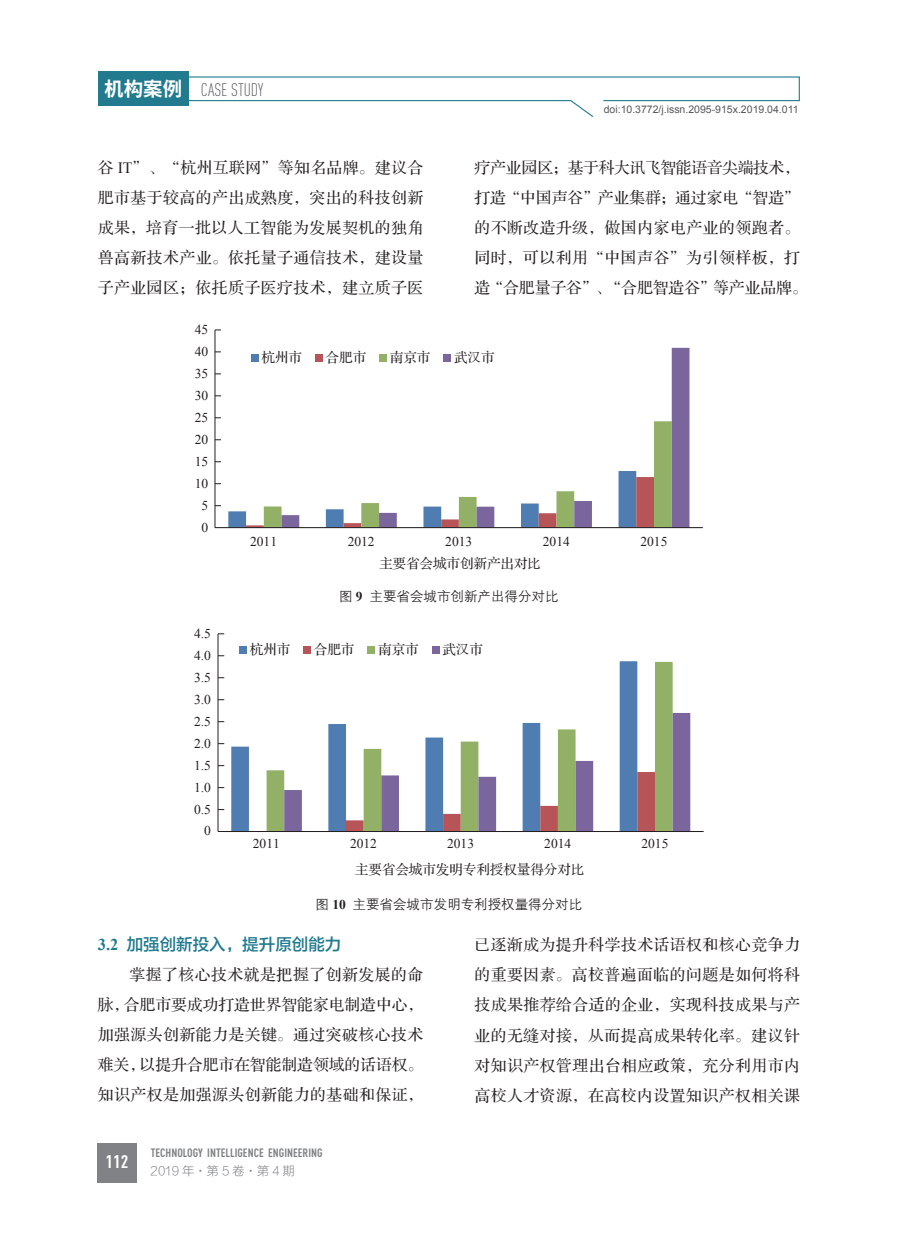
<style>
.page{position:relative;width:919px;height:1238px;background:#fff}
.page>*{position:absolute;margin:0;border:0;box-sizing:border-box;transform-origin:0 0}
.t1{font:300 18px "DIN Cond";color:#57585a}
.t2{font:700 18px "DIN Cond";color:#fff;scale:1.05 1}
.t3{font:16.5px "FZLTZHK GBK1 0";color:#217a8d}
.t4{font:15.75px/30px "FZS3 K GBK1 0";letter-spacing:.035em;color:#231f20;text-align:justify}
.t5{font:15.75px/30px "FZS3 K GBK1 0";color:#231f20}
.t6{font:13.5px "Times New Roman";color:#231f20}
.t7{font:13.5px "FZS3 JW GB1 0";color:#231f20}
.t8{font:13.5px "FZZDXK GBK1 0";color:#231f20}
.t9{font:700 12px "DIN Cond";color:#808285}
.t10{font:12px "FZLTXHJW GB1 0";letter-spacing:.02em;color:#808285}
.t11{font:10.5px "Arial";color:#57585a}
.s1{font-family:"Source Han Sans CN";font-weight:700;font-size:19.5px;color:#fff}
.s2{font-family:"Times New Roman"}
.s3{font-family:"Times New Roman";font-weight:700}
.s4{font-family:"FZSYJW GB1 0"}
</style>
<div class="page">
<div style="left:97px;top:1142px;width:40px;height:40px;background:#808285"></div>
<svg style="left:188px;top:76px;width:612px;height:41px"></svg>
<div style="left:98px;top:72px;width:90px;height:34px;background:#217a8d"></div>
<svg style="left:228px;top:506px;width:53px;height:21px"></svg>
<svg style="left:281px;top:348px;width:408px;height:179px"></svg>
<hr style="left:215px;top:527px;width:487px;height:1px;background:#231f20">
<div style="left:251px;top:354px;width:7px;height:7px;background:#4f7db1"></div>
<div style="left:315px;top:354px;width:7px;height:7px;background:#b65457"></div>
<div style="left:379px;top:354px;width:7px;height:7px;background:#92b166"></div>
<div style="left:443px;top:354px;width:8px;height:7px;background:#7a669d"></div>
<hr style="left:214px;top:330px;width:1px;height:197px;background:#231f20">
<svg style="left:231px;top:661px;width:406px;height:170px"></svg>
<svg style="left:249px;top:772px;width:17px;height:59px"></svg>
<svg style="left:266px;top:662px;width:406px;height:169px"></svg>
<svg style="left:284px;top:713px;width:406px;height:118px"></svg>
<hr style="left:218px;top:831px;width:485px;height:1px;background:#231f20">
<div style="left:239px;top:646px;width:7px;height:7px;background:#4f7db1"></div>
<div style="left:303px;top:646px;width:8px;height:7px;background:#b65457"></div>
<div style="left:367px;top:646px;width:8px;height:7px;background:#92b166"></div>
<div style="left:432px;top:646px;width:7px;height:7px;background:#7a669d"></div>
<hr style="left:217px;top:633px;width:1px;height:198px;background:#231f20">
<p class="t1" style="left:104px;top:79px;width:161px"><span class="s1">机构案例</span> CASE STUDY</p>
<p class="t11" style="left:603px;top:102px;width:196px">doi:10.3772/j.issn.2095-915x.2019.04.011</p>
<p class="t4" style="left:98px;top:153px;width:327px">谷 <span class="s2">IT</span>”、“杭州互联网”等知名品牌。建议合肥市基于较高的产出成熟度，突出的科技创新成果，培育一批以人工智能为发展契机的独角兽高新技术产业。依托量子通信技术，建设量子产业园区；依托质子医疗技术，建立质子医</p>
<p class="t5" style="left:474px;top:153px;width:335px">疗产业园区；基于科大讯飞智能语音尖端技术，打造“中国声谷”产业集群；通过家电“智造”的不断改造升级，做国内家电产业的领跑者。同时，可以利用“中国声谷”为引领样板，打造“合肥量子谷”、“合肥智造谷”等产业品牌。</p>
<p class="t6" style="left:195px;top:320px;width:15px">45</p>
<p class="t6" style="left:195px;top:342px;width:15px">40</p>
<p class="t6" style="left:195px;top:364px;width:15px">35</p>
<p class="t6" style="left:195px;top:385px;width:15px">30</p>
<p class="t6" style="left:195px;top:407px;width:15px">25</p>
<p class="t6" style="left:195px;top:429px;width:15px">20</p>
<p class="t6" style="left:195px;top:451px;width:15px">15</p>
<p class="t6" style="left:195px;top:473px;width:15px">10</p>
<p class="t6" style="left:202px;top:495px;width:8px">5</p>
<p class="t6" style="left:202px;top:517px;width:8px">0</p>
<p class="t6" style="left:194px;top:623px;width:18px">4.5</p>
<p class="t6" style="left:194px;top:645px;width:18px">4.0</p>
<p class="t6" style="left:194px;top:667px;width:18px">3.5</p>
<p class="t6" style="left:194px;top:689px;width:18px">3.0</p>
<p class="t6" style="left:194px;top:711px;width:18px">2.5</p>
<p class="t6" style="left:194px;top:733px;width:18px">2.0</p>
<p class="t6" style="left:194px;top:755px;width:18px">1.5</p>
<p class="t6" style="left:194px;top:777px;width:18px">1.0</p>
<p class="t6" style="left:194px;top:799px;width:18px">0.5</p>
<p class="t6" style="left:204px;top:821px;width:8px">0</p>
<p class="t7" style="left:261px;top:350px;width:42px">杭州市</p>
<p class="t7" style="left:325px;top:350px;width:42px">合肥市</p>
<p class="t7" style="left:390px;top:350px;width:42px">南京市</p>
<p class="t7" style="left:454px;top:350px;width:42px">武汉市</p>
<p class="t6" style="left:250px;top:532px;width:28px">2011</p>
<p class="t6" style="left:347px;top:532px;width:28px">2012</p>
<p class="t6" style="left:445px;top:532px;width:28px">2013</p>
<p class="t6" style="left:543px;top:532px;width:28px">2014</p>
<p class="t6" style="left:640px;top:532px;width:28px">2015</p>
<p class="t7" style="left:379px;top:556px;width:163px">主要省会城市创新产出对比</p>
<p class="t8" style="left:339px;top:589px;width:221px">图 <span class="s3">9</span> 主要省会城市创新产出得分对比</p>
<p class="t7" style="left:250px;top:642px;width:42px">杭州市</p>
<p class="t7" style="left:314px;top:642px;width:42px">合肥市</p>
<p class="t7" style="left:378px;top:642px;width:42px">南京市</p>
<p class="t7" style="left:442px;top:642px;width:42px">武汉市</p>
<p class="t6" style="left:253px;top:834px;width:28px">2011</p>
<p class="t6" style="left:350px;top:834px;width:28px">2012</p>
<p class="t6" style="left:447px;top:834px;width:28px">2013</p>
<p class="t6" style="left:544px;top:834px;width:28px">2014</p>
<p class="t6" style="left:641px;top:834px;width:28px">2015</p>
<p class="t7" style="left:355px;top:862px;width:231px">主要省会城市发明专利授权量得分对比</p>
<p class="t8" style="left:315px;top:897px;width:268px">图 <span class="s3">10</span> 主要省会城市发明专利授权量得分对比</p>
<p class="t3" style="left:98px;top:935px;width:245px"><span class="s3">3.2</span> 加强创新投入，提升原创能力</p>
<p class="t4" style="left:98px;top:960px;width:327px;text-indent:31px">掌握了核心技术就是把握了创新发展的命脉，合肥市要成功打造世界智能家电制造中心，加强源头创新能力是关键。通过突破核心技术难关，以提升合肥市在智能制造领域的话语权。知识产权是加强源头创新能力的基础和保证，</p>
<p class="t4" style="left:474px;top:930px;width:327px">已逐渐成为提升科学技术话语权和核心竞争力的重要因素。高校普遍面临的问题是如何将科技成果推荐给合适的企业，实现科技成果与产业的无缝对接，从而提高成果转化率。建议针对知识产权管理出台相应政策，充分利用市内高校人才资源，在高校内设置知识产权相关课</p>
<p class="t2" style="left:105px;top:1150px;width:23px">112</p>
<p class="t9" style="left:151px;top:1145px;width:173px">TECHNOLOGY INTELLIGENCE ENGINEERING</p>
<p class="t10" style="left:151px;top:1164px;width:146px">2019 年<span class="s4">·</span>第5卷<span class="s4">·</span>第 4 期</p>
</div>
